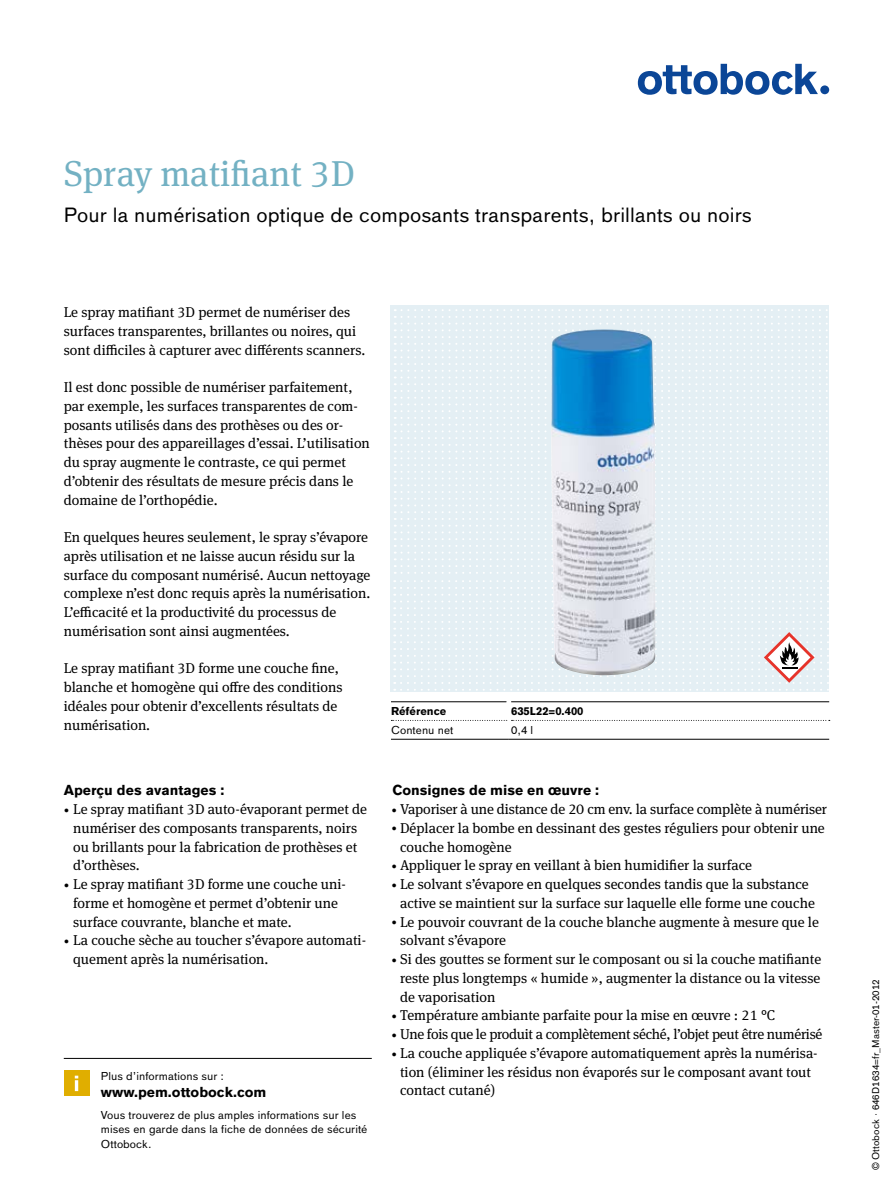
<style>
.page{position:relative;width:893px;height:1191px;background:#fff}
.page>*{position:absolute;margin:0;border:0;box-sizing:border-box;transform-origin:0 0}
.t1{font:36px "OBO Serif";color:#73b1c3}
.t2{font:20.25px "OBO Sans";letter-spacing:.005em;color:#000}
.t3{font:14.25px/18.8px "OBO Serif";color:#000}
.t4{font:700 14.25px "OBO Sans";color:#000}
.t5{font:14.25px "OBO Serif";letter-spacing:-.02em;color:#000}
.t6{font:11.25px/14.2px "OBO Sans";letter-spacing:.005em;color:#000}
.t7{font:700 11.25px "OBO Sans";color:#000}
.t8{font:9.75px "OBO Sans";letter-spacing:.005em;color:#000}
.s1{font-size:10.65px}
</style>
<div class="page">
<hr style="left:391px;top:701px;width:116px;height:1px;background:#000">
<hr style="left:511px;top:701px;width:318px;height:1px;background:#000">
<svg style="left:391px;top:720px;width:439px;height:1px"></svg>
<hr style="left:507px;top:720px;width:4px;height:19px;background:#fff">
<hr style="left:391px;top:739px;width:118px;height:1px;background:#000">
<hr style="left:509px;top:739px;width:320px;height:1px;background:#000">
<div style="left:64px;top:1070px;width:25px;height:25px;background:#e0ae00"></div>
<svg style="left:75px;top:1075px;width:3px;height:16px"></svg>
<hr style="left:64px;top:1058px;width:308px;height:1px;background:#000">
<div style="left:820px;top:85px;width:9px;height:9px;background:#0b4697;border-radius:50%"></div>
<svg style="left:638px;top:64px;width:180px;height:31px"></svg>
<div style="left:390px;top:306px;width:439px;height:272px;background:#e4eff4"></div>
<svg style="left:394px;top:309px;width:435px;height:381px"></svg>
<h1 class="t1" style="left:64px;top:152px;width:292px">Spray matifiant 3D</h1>
<h2 class="t2" style="left:64px;top:203px;width:690px">Pour la numérisation optique de composants transparents, brillants ou noirs</h2>
<p class="t3" style="left:64px;top:303px;width:303px">Le spray matifiant 3D permet de numériser des surfaces transparentes, brillantes ou noires, qui sont difficiles à capturer avec différents scanners.</p>
<p class="t3" style="left:64px;top:378px;width:308px">Il est donc possible de numériser parfaitement, par exemple, les surfaces transparentes de com&shy;posants utilisés dans des prothèses ou des or&shy;thèses pour des appareillages d’essai. L’utilisation du spray augmente le contraste, ce qui permet d’obtenir des résultats de mesure précis dans le domaine de l’orthopédie.</p>
<p class="t3" style="left:64px;top:528px;width:308px">En quelques heures seulement, le spray s’évapore après utilisation et ne laisse aucun résidu sur la surface du composant numérisé. Aucun nettoyage complexe n’est donc requis après la numérisation.<br>L’efficacité et la productivité du processus de numérisation sont ainsi augmentées.</p>
<p class="t3" style="left:64px;top:659px;width:280px">Le spray matifiant 3D forme une couche fine, blanche et homogène qui offre des conditions idéales pour obtenir d’excellents résultats de numérisation.</p>
<p class="t4" style="left:64px;top:782px;width:162px">Aperçu des avantages :</p>
<p class="t3" style="left:73px;top:799px;width:296px;text-indent:-9px"><span class="s1">•</span> Le spray matifiant 3D auto-évaporant permet de numériser des composants transparents, noirs ou brillants pour la fabrication de prothèses et d’orthèses.</p>
<p class="t3" style="left:73px;top:874px;width:274px;text-indent:-9px"><span class="s1">•</span> Le spray matifiant 3D forme une couche uni&shy;forme et homogène et permet d’obtenir une surface couvrante, blanche et mate.</p>
<p class="t3" style="left:73px;top:931px;width:294px;text-indent:-9px"><span class="s1">•</span> La couche sèche au toucher s’évapore automati&shy;quement après la numérisation.</p>
<p class="t6" style="left:101px;top:1069px;width:125px">Plus d’informations sur :</p>
<p class="t4" style="left:101px;top:1084px;width:167px">www.pem.ottobock.com</p>
<p class="t6" style="left:101px;top:1108px;width:268px">Vous trouverez de plus amples informations sur les mises en garde dans la fiche de données de sécurité<br>Ottobock.</p>
<p class="t7" style="left:391px;top:704px;width:57px">Référence</p>
<p class="t7" style="left:511px;top:704px;width:74px">635L22=0.400</p>
<p class="t6" style="left:391px;top:723px;width:64px">Contenu net</p>
<p class="t6" style="left:511px;top:722px;width:24px">0,4 l</p>
<p class="t4" style="left:392px;top:782px;width:208px">Consignes de mise en œuvre :</p>
<p class="t3" style="left:392px;top:799px;width:437px"><span class="s1">•</span> Vaporiser à une distance de 20 cm env. la surface complète à numériser</p>
<p class="t3" style="left:400px;top:818px;width:426px;text-indent:-9px"><span class="s1">•</span> Déplacer la bombe en dessinant des gestes réguliers pour obtenir une couche homogène</p>
<p class="t3" style="left:392px;top:856px;width:362px"><span class="s1">•</span> Appliquer le spray en veillant à bien humidifier la surface</p>
<p class="t3" style="left:392px;top:874px;width:425px;text-align:center"><span class="s1">•</span> Le solvant s’évapore en quelques secondes tandis que la substance active se maintient sur la surface sur laquelle elle forme une couche</p>
<p class="t3" style="left:400px;top:912px;width:420px;text-indent:-9px"><span class="s1">•</span> Le pouvoir couvrant de la couche blanche augmente à mesure que le solvant s’évapore</p>
<p class="t3" style="left:400px;top:949px;width:423px;text-align:justify;text-indent:-9px"><span class="s1">•</span> Si des gouttes se forment sur le composant ou si la couche matifiante reste plus longtemps « humide », augmenter la distance ou la vitesse de vaporisation</p>
<p class="t3" style="left:392px;top:1006px;width:385px"><span class="s1">•</span> Température ambiante parfaite pour la mise en œuvre : 21 °C</p>
<p class="t5" style="left:392px;top:1026px;width:432px"><span class="s1">•</span> Une fois que le produit a complètement séché, l’objet peut être numérisé</p>
<p class="t3" style="left:400px;top:1043px;width:419px;text-indent:-9px"><span class="s1">•</span> La couche appliquée s’évapore automatiquement après la numérisa&shy;tion (éliminer les résidus non évaporés sur le composant avant tout contact cutané)</p>
<p class="t8" style="left:870px;top:1170px;width:192px;rotate:-90deg">© Ottobock · 646D1634=fr_Master-01-2012</p>
</div>
